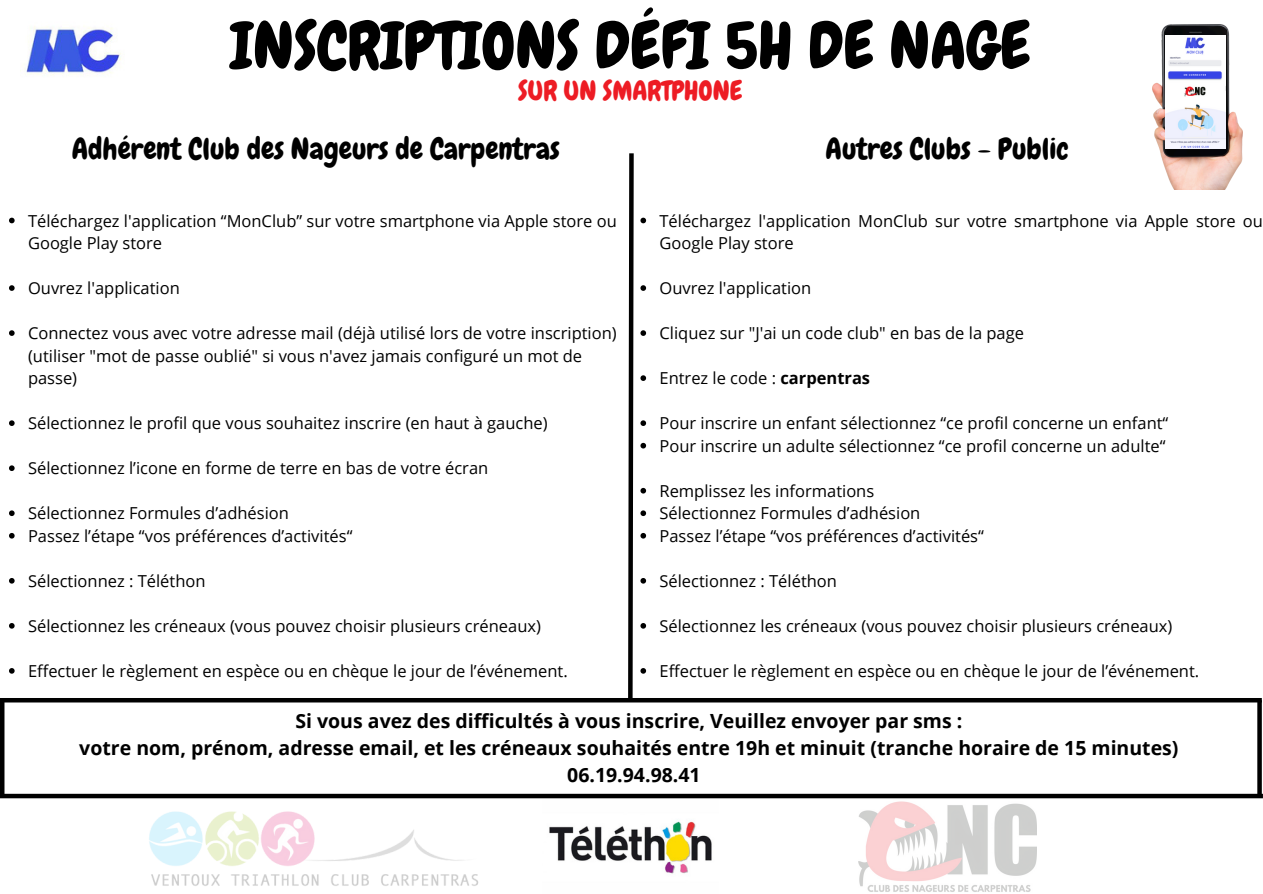
<style>
.page{position:relative;width:1263px;height:894px;background:#fff}
.page>*{position:absolute;margin:0;border:0;box-sizing:border-box;transform-origin:0 0}
.t1{font:64.95px "Chewy";color:#000}
.t2{font:29.55px "Chewy";color:#000}
.t3{font:27px "Chewy";color:#ed1c24}
.t4{font:700 19.5px/27px "Open Sans";color:#000;text-align:center}
.t5{font:16.5px/22.5px "Open Sans";color:#000}
.s1{font-weight:700}
</style>
<div class="page">
<img style="left:149px;top:811px;width:330px;height:75px">
<img style="left:858px;top:801px;width:178px;height:91px">
<img style="left:24px;top:26px;width:97px;height:50px">
<img style="left:1152px;top:24px;width:90px;height:165px">
<img style="left:1165px;top:35px;width:61px;height:114px">
<div style="left:0;top:697px;width:1262px;height:5px;background:#000"></div>
<div style="left:0;top:793px;width:1263px;height:5px;background:#000"></div>
<hr style="left:0;top:700px;width:4px;height:95px;background:#000">
<svg style="left:9px;top:218px;width:6px;height:5px"></svg>
<svg style="left:9px;top:285px;width:6px;height:6px"></svg>
<svg style="left:9px;top:330px;width:6px;height:6px"></svg>
<svg style="left:9px;top:420px;width:6px;height:6px"></svg>
<svg style="left:9px;top:465px;width:6px;height:6px"></svg>
<svg style="left:9px;top:510px;width:6px;height:6px"></svg>
<svg style="left:9px;top:533px;width:6px;height:5px"></svg>
<svg style="left:9px;top:578px;width:6px;height:5px"></svg>
<svg style="left:9px;top:623px;width:6px;height:5px"></svg>
<svg style="left:9px;top:668px;width:6px;height:5px"></svg>
<div style="left:1257px;top:700px;width:5px;height:95px;background:#000"></div>
<img style="left:549px;top:821px;width:163px;height:53px">
<svg style="left:626px;top:153px;width:20px;height:550px"></svg>
<h1 class="t1" style="left:230px;top:5px;width:802px">INSCRIPTIONS DÉFI 5H DE NAGE</h1>
<h1 class="t3" style="left:518px;top:73px;width:226px">SUR UN SMARTPHONE</h1>
<h2 class="t2" style="left:72px;top:130px;width:489px">Adhérent Club des Nageurs de Carpentras</h2>
<p class="t2" style="left:825px;top:130px;width:245px">Autres Clubs - Public</p>
<p class="t5" style="left:28px;top:209px;width:590px">Téléchargez l'application “MonClub” sur votre smartphone via Apple store ou<br>Google Play store</p>
<p class="t5" style="left:28px;top:276px;width:153px">Ouvrez l'application</p>
<p class="t5" style="left:28px;top:321px;width:590px">Connectez vous avec votre adresse mail (déjà utilisé lors de votre inscription) (utiliser "mot de passe oublié" si vous n'avez jamais configuré un mot de passe)</p>
<p class="t5" style="left:28px;top:411px;width:521px">Sélectionnez le profil que vous souhaitez inscrire (en haut à gauche)</p>
<p class="t5" style="left:28px;top:456px;width:462px">Sélectionnez l’icone en forme de terre en bas de votre écran</p>
<p class="t5" style="left:28px;top:501px;width:262px">Sélectionnez Formules d’adhésion</p>
<p class="t5" style="left:28px;top:524px;width:326px">Passez l’étape “vos préférences d’activités“</p>
<p class="t5" style="left:28px;top:569px;width:179px">Sélectionnez : Téléthon</p>
<p class="t5" style="left:28px;top:614px;width:514px">Sélectionnez les créneaux (vous pouvez choisir plusieurs créneaux)</p>
<p class="t5" style="left:28px;top:659px;width:541px">Effectuer le règlement en espèce ou en chèque le jour de l’événement.</p>
<h2 class="t4" style="left:79px;top:706px;width:1101px">Si vous avez des difficultés à vous inscrire, Veuillez envoyer par sms :<br>votre nom, prénom, adresse email, et les créneaux souhaités entre 19h et minuit (tranche horaire de 15 minutes)<br>06.19.94.98.41</h2>
<p class="t5" style="left:659px;top:209px;width:605px">Téléchargez l'application MonClub sur votre smartphone via Apple store ou<br>Google Play store</p>
<p class="t5" style="left:659px;top:276px;width:153px">Ouvrez l'application</p>
<p class="t5" style="left:659px;top:321px;width:366px">Cliquez sur "J'ai un code club" en bas de la page</p>
<p class="t5" style="left:659px;top:366px;width:212px">Entrez le code : <span class="s1">carpentras</span></p>
<p class="t5" style="left:659px;top:411px;width:510px">Pour inscrire un enfant sélectionnez “ce profil concerne un enfant“</p>
<p class="t5" style="left:659px;top:434px;width:507px">Pour inscrire un adulte sélectionnez “ce profil concerne un adulte“</p>
<p class="t5" style="left:659px;top:479px;width:216px">Remplissez les informations</p>
<p class="t5" style="left:659px;top:501px;width:262px">Sélectionnez Formules d’adhésion</p>
<p class="t5" style="left:659px;top:524px;width:326px">Passez l’étape “vos préférences d’activités“</p>
<p class="t5" style="left:659px;top:569px;width:179px">Sélectionnez : Téléthon</p>
<h3 class="t5" style="left:659px;top:614px;width:514px">Sélectionnez les créneaux (vous pouvez choisir plusieurs créneaux)</h3>
<p class="t5" style="left:659px;top:659px;width:541px">Effectuer le règlement en espèce ou en chèque le jour de l’événement.</p>
</div>
